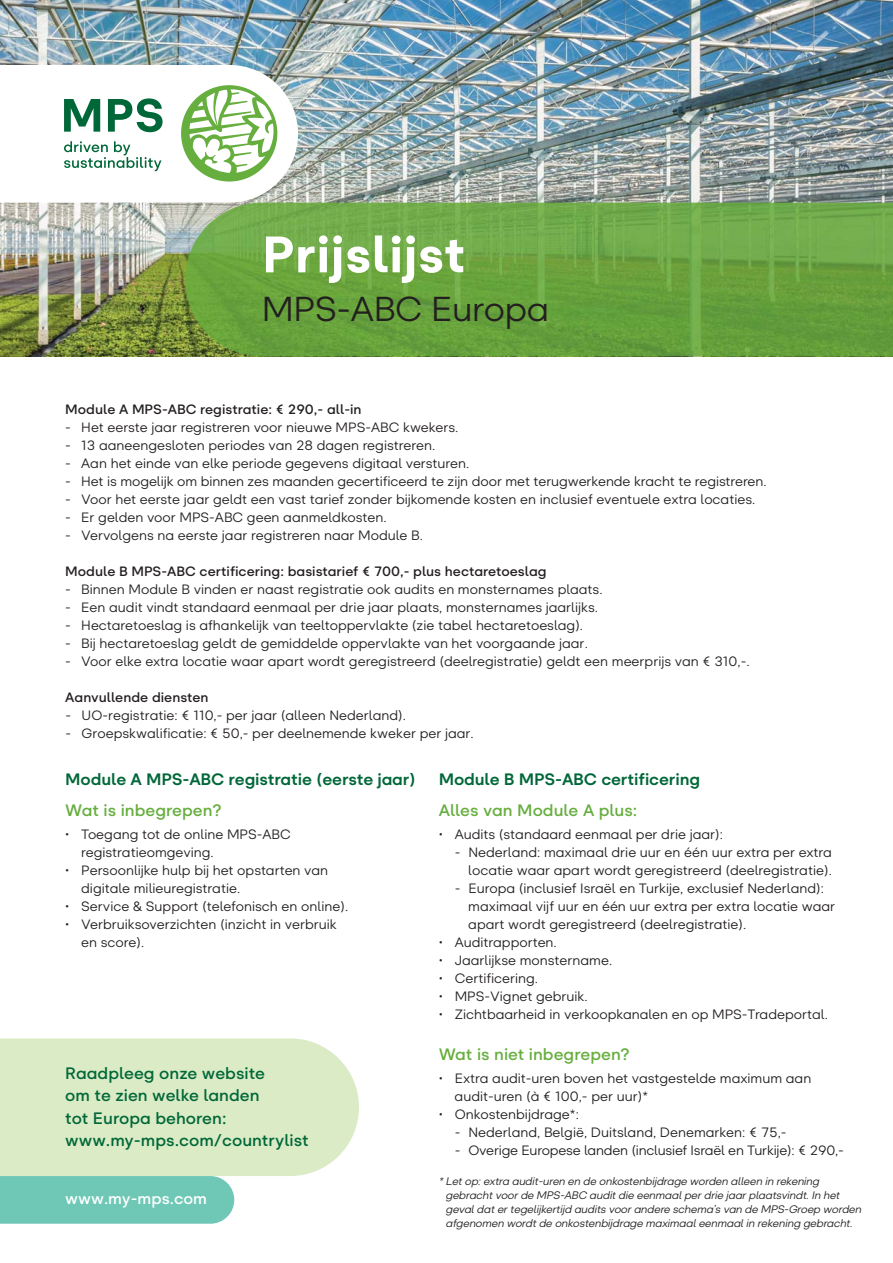
<style>
.page{position:relative;width:893px;height:1263px;background:#fff}
.page>*{position:absolute;margin:0;border:0;box-sizing:border-box;transform-origin:0 0}
.t1{font:800 51px "Glence";color:#fff}
.t2{font:34.5px "Glence";letter-spacing:-.01em;color:#231f20}
.t3{font:700 16.5px/22.5px "Glence";color:#006738}
.t4{font:800 16.5px "Glence";letter-spacing:-.01em;color:#006738}
.t5{font:700 16.5px "Glence";color:#66ae3e}
.t6{font:700 15.75px "Glence";color:#fff}
.t7{font:13.5px/18px "Glence";color:#231f20}
.t8{font:700 13.5px "Glence";color:#231f20}
.t9{font:italic 10.8px/14px "Glence";letter-spacing:-.015em;color:#231f20}
</style>
<div class="page">
<img style="left:0;top:0;width:893px;height:357px">
<img style="left:185px;top:203px;width:77px;height:154px">
<svg style="left:0;top:65px;width:298px;height:138px"></svg>
<div style="left:0;top:1176px;width:234px;height:48px;background:#6fc8b6"></div>
<div style="left:0;top:1038px;width:359px;height:138px;background:#daebc5"></div>
<h1 class="t1" style="left:262px;top:225px;width:206px">Prijslijst</h1>
<h2 class="t2" style="left:262px;top:296px;width:289px">MPS-ABC Europa</h2>
<p class="t8" style="left:65px;top:404px;width:298px">Module A MPS-ABC registratie: € 290,- all-in</p>
<p class="t7" style="left:65px;top:419px;width:395px">- Het eerste jaar registreren voor nieuwe MPS-ABC kwekers.</p>
<p class="t7" style="left:65px;top:437px;width:371px">- 13 aaneengesloten periodes van 28 dagen registreren.</p>
<p class="t7" style="left:65px;top:455px;width:406px">- Aan het einde van elke periode gegevens digitaal versturen.</p>
<p class="t7" style="left:65px;top:473px;width:703px">- Het is mogelijk om binnen zes maanden gecertificeerd te zijn door met terugwerkende kracht te registreren.</p>
<p class="t7" style="left:65px;top:491px;width:692px">- Voor het eerste jaar geldt een vast tarief zonder bijkomende kosten en inclusief eventuele extra locaties.</p>
<p class="t7" style="left:65px;top:509px;width:323px">- Er gelden voor MPS-ABC geen aanmeldkosten.</p>
<p class="t7" style="left:65px;top:527px;width:359px">- Vervolgens na eerste jaar registreren naar Module B.</p>
<p class="t8" style="left:65px;top:566px;width:483px">Module B MPS-ABC certificering: basistarief € 700,- plus hectaretoeslag</p>
<p class="t7" style="left:65px;top:581px;width:539px">- Binnen Module B vinden er naast registratie ook audits en monsternames plaats.</p>
<p class="t7" style="left:65px;top:599px;width:534px">- Een audit vindt standaard eenmaal per drie jaar plaats, monsternames jaarlijks.</p>
<p class="t7" style="left:65px;top:617px;width:519px">- Hectaretoeslag is afhankelijk van teeltoppervlakte (zie tabel hectaretoeslag).</p>
<p class="t7" style="left:65px;top:635px;width:524px">- Bij hectaretoeslag geldt de gemiddelde oppervlakte van het voorgaande jaar.</p>
<p class="t7" style="left:65px;top:653px;width:686px">- Voor elke extra locatie waar apart wordt geregistreerd (deelregistratie) geldt een meerprijs van € 310,-.</p>
<p class="t8" style="left:65px;top:692px;width:145px">Aanvullende diensten</p>
<p class="t7" style="left:66px;top:707px;width:342px">- UO-registratie: € 110,- per jaar (alleen Nederland).</p>
<p class="t7" style="left:66px;top:725px;width:410px">- Groepskwalificatie: € 50,- per deelnemende kweker per jaar.</p>
<p class="t4" style="left:65px;top:773px;width:352px">Module A MPS-ABC registratie (eerste jaar)</p>
<p class="t4" style="left:439px;top:773px;width:263px">Module B MPS-ABC certificering</p>
<p class="t5" style="left:65px;top:804px;width:158px">Wat is inbegrepen?</p>
<p class="t5" style="left:439px;top:804px;width:200px">Alles van Module A plus:</p>
<p class="t7" style="left:439px;top:826px;width:286px">• Audits (standaard eenmaal per drie jaar):</p>
<p class="t7" style="left:455px;top:844px;width:379px;text-align:right">- Nederland: maximaal drie uur en één uur extra per extra locatie waar apart wordt geregistreerd (deelregistratie).</p>
<p class="t7" style="left:468px;top:880px;width:368px;text-indent:-14px">- Europa (inclusief Israël en Turkije, exclusief Nederland): maximaal vijf uur en één uur extra per extra locatie waar apart wordt geregistreerd (deelregistratie).</p>
<p class="t7" style="left:439px;top:934px;width:120px">• Auditrapporten.</p>
<p class="t7" style="left:439px;top:952px;width:175px">• Jaarlijkse monstername.</p>
<p class="t7" style="left:439px;top:970px;width:101px">• Certificering.</p>
<p class="t7" style="left:439px;top:988px;width:151px">• MPS-Vignet gebruik.</p>
<p class="t7" style="left:439px;top:1006px;width:391px">• Zichtbaarheid in verkoopkanalen en op MPS-Tradeportal.</p>
<p class="t5" style="left:439px;top:1048px;width:193px">Wat is niet inbegrepen?</p>
<p class="t7" style="left:455px;top:1070px;width:358px;text-indent:-16px">• Extra audit-uren boven het vastgestelde maximum aan audit-uren (à € 100,- per uur)*</p>
<p class="t7" style="left:439px;top:1106px;width:142px">• Onkostenbijdrage*:</p>
<p class="t7" style="left:455px;top:1124px;width:333px">- Nederland, België, Duitsland, Denemarken: € 75,-</p>
<p class="t7" style="left:455px;top:1142px;width:391px">- Overige Europese landen (inclusief Israël en Turkije): € 290,-</p>
<p class="t9" style="left:446px;top:1175px;width:417px;text-indent:-7px">* Let op: extra audit-uren en de onkostenbijdrage worden alleen in rekening gebracht voor de MPS-ABC audit die eenmaal per drie jaar plaatsvindt. In het geval dat er tegelijkertijd audits voor andere schema’s van de MPS-Groep worden afgenomen wordt de onkostenbijdrage maximaal eenmaal in rekening gebracht.</p>
<p class="t7" style="left:81px;top:826px;width:211px;text-indent:-16px">• Toegang tot de online MPS-ABC registratieomgeving.</p>
<p class="t7" style="left:81px;top:862px;width:248px;text-indent:-16px">• Persoonlijke hulp bij het opstarten van digitale milieuregistratie.</p>
<p class="t7" style="left:65px;top:898px;width:284px">• Service &amp; Support (telefonisch en online).</p>
<p class="t7" style="left:81px;top:916px;width:257px;text-indent:-16px">• Verbruiksoverzichten (inzicht in verbruik en score).</p>
<p class="t3" style="left:65px;top:1063px;width:245px">Raadpleeg onze website<br>om te zien welke landen<br>tot Europa behoren: www.my-mps.com/countrylist</p>
<p class="t6" style="left:65px;top:1193px;width:143px">www.my-mps.com</p>
</div>
